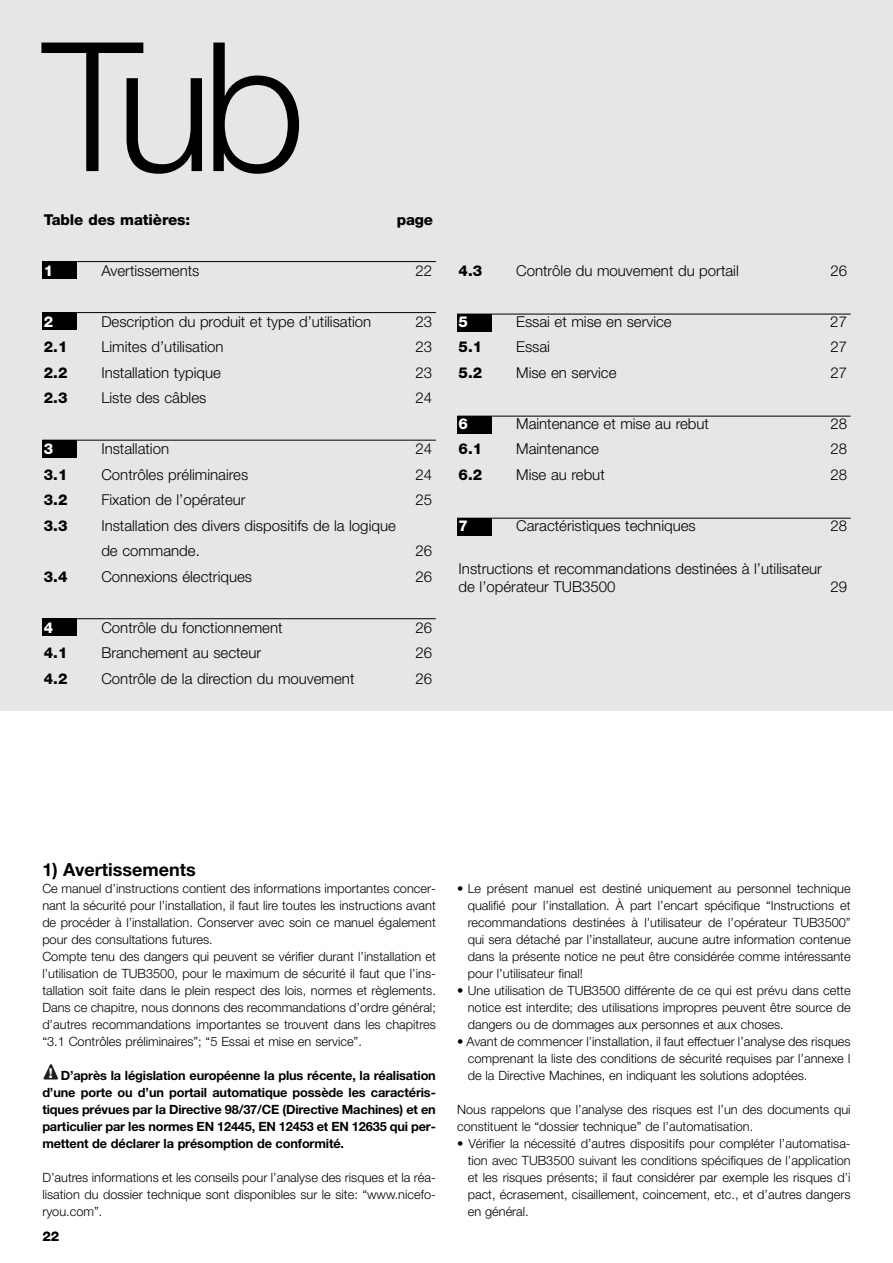
<style>
.page{position:relative;width:893px;height:1263px;background:#fff}
.page>*{position:absolute;margin:0;border:0;box-sizing:border-box;transform-origin:0 0}
.t1{font:300 180px "Helvetica Neue";color:#000}
.t2{font:700 18px "Helvetica Neue";color:#000}
.t3{font:300 15px/18px "Helvetica Neue";color:#000}
.t4{font:800 15px "Helvetica Neue";letter-spacing:-.005em;color:#000}
.t5{font:800 15px "Helvetica Neue";color:#fff}
.t6{font:800 13.5px "Helvetica Neue";color:#000}
.t7{font:800 13.5px "Helvetica Neue";color:#fff}
.t8{font:300 12.75px/17px "Helvetica Neue";color:#000;text-align:justify}
.t9{font:700 12.75px/17px "Helvetica Neue";letter-spacing:-.01em;color:#000;text-align:justify}
</style>
<div class="page">
<div style="left:0;top:0;width:892px;height:710px;background:#e6e6e6"></div>
<svg style="left:43px;top:1064px;width:15px;height:16px"></svg>
<div style="left:42px;top:262px;width:34px;height:17px;background:#000"></div>
<hr style="left:42px;top:261px;width:394px;height:1px;background:#000">
<div style="left:457px;top:314px;width:34px;height:17px;background:#000"></div>
<hr style="left:457px;top:314px;width:393px;height:1px;background:#000">
<div style="left:42px;top:313px;width:34px;height:17px;background:#000"></div>
<hr style="left:42px;top:312px;width:394px;height:1px;background:#000">
<div style="left:457px;top:416px;width:34px;height:17px;background:#000"></div>
<hr style="left:457px;top:416px;width:393px;height:1px;background:#000">
<div style="left:457px;top:518px;width:34px;height:17px;background:#000"></div>
<hr style="left:457px;top:518px;width:393px;height:1px;background:#000">
<div style="left:42px;top:440px;width:34px;height:17px;background:#000"></div>
<hr style="left:42px;top:440px;width:394px;height:1px;background:#000">
<div style="left:42px;top:619px;width:34px;height:17px;background:#000"></div>
<hr style="left:42px;top:618px;width:394px;height:1px;background:#000">
<h1 class="t1" style="left:42px;top:43px;width:265px">Tub</h1>
<p class="t4" style="left:44px;top:214px;width:148px">Table des matières:</p>
<p class="t4" style="left:396px;top:214px;width:38px">page</p>
<p class="t5" style="left:44px;top:265px;width:11px">1</p>
<p class="t3" style="left:101px;top:263px;width:100px">Avertissements</p>
<p class="t3" style="left:415px;top:263px;width:18px">22</p>
<p class="t5" style="left:44px;top:316px;width:11px">2</p>
<p class="t3" style="left:101px;top:314px;width:271px">Description du produit et type d’utilisation</p>
<p class="t3" style="left:415px;top:314px;width:18px">23</p>
<p class="t4" style="left:44px;top:342px;width:25px">2.1</p>
<p class="t3" style="left:101px;top:339px;width:124px">Limites d’utilisation</p>
<p class="t3" style="left:415px;top:339px;width:18px">23</p>
<p class="t4" style="left:44px;top:367px;width:25px">2.2</p>
<p class="t3" style="left:101px;top:365px;width:121px">Installation typique</p>
<p class="t3" style="left:415px;top:365px;width:18px">23</p>
<p class="t4" style="left:44px;top:393px;width:25px">2.3</p>
<p class="t3" style="left:101px;top:390px;width:106px">Liste des câbles</p>
<p class="t3" style="left:415px;top:390px;width:18px">24</p>
<p class="t5" style="left:44px;top:444px;width:11px">3</p>
<p class="t3" style="left:101px;top:441px;width:69px">Installation</p>
<p class="t3" style="left:415px;top:441px;width:18px">24</p>
<p class="t4" style="left:44px;top:469px;width:25px">3.1</p>
<p class="t3" style="left:101px;top:467px;width:148px">Contrôles préliminaires</p>
<p class="t3" style="left:415px;top:467px;width:18px">24</p>
<p class="t4" style="left:44px;top:495px;width:25px">3.2</p>
<p class="t3" style="left:101px;top:492px;width:146px">Fixation de l’opérateur</p>
<p class="t3" style="left:415px;top:492px;width:18px">25</p>
<p class="t4" style="left:44px;top:520px;width:25px">3.3</p>
<p class="t3" style="left:101px;top:514px;width:296px;line-height:25.5px">Installation des divers dispositifs de la logique de commande.</p>
<p class="t3" style="left:415px;top:543px;width:18px">26</p>
<p class="t4" style="left:44px;top:571px;width:25px">3.4</p>
<p class="t3" style="left:101px;top:569px;width:152px">Connexions électriques</p>
<p class="t3" style="left:415px;top:569px;width:18px">26</p>
<p class="t5" style="left:44px;top:622px;width:11px">4</p>
<p class="t3" style="left:101px;top:620px;width:183px">Contrôle du fonctionnement</p>
<p class="t3" style="left:415px;top:620px;width:18px">26</p>
<p class="t4" style="left:44px;top:648px;width:25px">4.1</p>
<p class="t3" style="left:101px;top:645px;width:161px">Branchement au secteur</p>
<p class="t3" style="left:415px;top:645px;width:18px">26</p>
<p class="t4" style="left:44px;top:673px;width:25px">4.2</p>
<p class="t3" style="left:101px;top:671px;width:254px">Contrôle de la direction du mouvement</p>
<p class="t3" style="left:415px;top:671px;width:18px">26</p>
<p class="t4" style="left:458px;top:265px;width:25px">4.3</p>
<p class="t3" style="left:516px;top:263px;width:224px">Contrôle du mouvement du portail</p>
<p class="t3" style="left:830px;top:263px;width:18px">26</p>
<p class="t5" style="left:458px;top:316px;width:11px">5</p>
<p class="t3" style="left:516px;top:314px;width:157px">Essai et mise en service</p>
<p class="t3" style="left:830px;top:314px;width:18px">27</p>
<p class="t4" style="left:458px;top:342px;width:25px">5.1</p>
<p class="t3" style="left:516px;top:339px;width:35px">Essai</p>
<p class="t3" style="left:830px;top:339px;width:18px">27</p>
<p class="t4" style="left:458px;top:367px;width:25px">5.2</p>
<p class="t3" style="left:516px;top:365px;width:102px">Mise en service</p>
<p class="t3" style="left:830px;top:365px;width:18px">27</p>
<p class="t5" style="left:458px;top:418px;width:11px">6</p>
<p class="t3" style="left:516px;top:416px;width:194px">Maintenance et mise au rebut</p>
<p class="t3" style="left:830px;top:416px;width:18px">28</p>
<p class="t4" style="left:458px;top:444px;width:25px">6.1</p>
<p class="t3" style="left:516px;top:441px;width:84px">Maintenance</p>
<p class="t3" style="left:830px;top:441px;width:18px">28</p>
<p class="t4" style="left:458px;top:469px;width:25px">6.2</p>
<p class="t3" style="left:516px;top:467px;width:90px">Mise au rebut</p>
<p class="t3" style="left:830px;top:467px;width:18px">28</p>
<p class="t5" style="left:458px;top:520px;width:11px">7</p>
<p class="t3" style="left:516px;top:518px;width:181px">Caractéristiques techniques</p>
<p class="t3" style="left:830px;top:518px;width:18px">28</p>
<p class="t3" style="left:458px;top:561px;width:365px">Instructions et recommandations destinées à l’utilisateur de l’opérateur TUB3500</p>
<p class="t3" style="left:830px;top:579px;width:18px">29</p>
<h2 class="t2" style="left:42px;top:863px;width:155px">1) Avertissements</h2>
<p class="t8" style="left:42px;top:881px;width:395px;text-align:left">Ce manuel d’instructions contient des informations importantes concer&shy;nant la sécurité pour l’installation, il faut lire toutes les instructions avant de procéder à l’installation. Conserver avec soin ce manuel également pour des consultations futures.<br>Compte tenu des dangers qui peuvent se vérifier durant l’installation et l’utilisation de TUB3500, pour le maximum de sécurité il faut que l’ins&shy;tallation soit faite dans le plein respect des lois, normes et règlements.<br>Dans ce chapitre, nous donnons des recommandations d’ordre général; d’autres recommandations importantes se trouvent dans les chapitres “3.1 Contrôles préliminaires”; “5 Essai et mise en service”.</p>
<p class="t9" style="left:42px;top:1068px;width:395px;text-indent:18px">D’après la législation européenne la plus récente, la réalisation d’une porte ou d’un portail automatique possède les caractéris&shy;tiques prévues par la Directive 98/37/CE (Directive Machines) et en particulier par les normes EN 12445, EN 12453 et EN 12635 qui per&shy;mettent de déclarer la présomption de conformité.</p>
<p class="t8" style="left:42px;top:1170px;width:395px">D’autres informations et les conseils pour l’analyse des risques et la réa&shy;lisation du dossier technique sont disponibles sur le site: “www.nicefo&shy;ryou.com”.</p>
<p class="t7" style="left:49px;top:1068px;width:6px">!</p>
<p class="t6" style="left:42px;top:1231px;width:19px">22</p>
<p class="t8" style="left:468px;top:881px;width:384px;text-indent:-11px">• Le présent manuel est destiné uniquement au personnel technique qualifié pour l’installation. À part l’encart spécifique “Instructions et recommandations destinées à l’utilisateur de l’opérateur TUB3500” qui sera détaché par l’installateur, aucune autre information contenue dans la présente notice ne peut être considérée comme intéressante pour l’utilisateur final!</p>
<p class="t8" style="left:468px;top:983px;width:384px;text-indent:-11px">• Une utilisation de TUB3500 différente de ce qui est prévu dans cette notice est interdite; des utilisations impropres peuvent être source de dangers ou de dommages aux personnes et aux choses.</p>
<p class="t8" style="left:468px;top:1034px;width:384px;text-indent:-11px">• Avant de commencer l’installation, il faut effectuer l’analyse des risques comprenant la liste des conditions de sécurité requises par l’annexe I de la Directive Machines, en indiquant les solutions adoptées.</p>
<p class="t8" style="left:457px;top:1102px;width:395px">Nous rappelons que l’analyse des risques est l’un des documents qui constituent le “dossier technique” de l’automatisation.</p>
<p class="t8" style="left:468px;top:1136px;width:384px;text-indent:-11px">• Vérifier la nécessité d’autres dispositifs pour compléter l’automatisa&shy;tion avec TUB3500 suivant les conditions spécifiques de l’application et les risques présents; il faut considérer par exemple les risques d’i pact, écrasement, cisaillement, coincement, etc., et d’autres dangers en général.</p>
</div>
